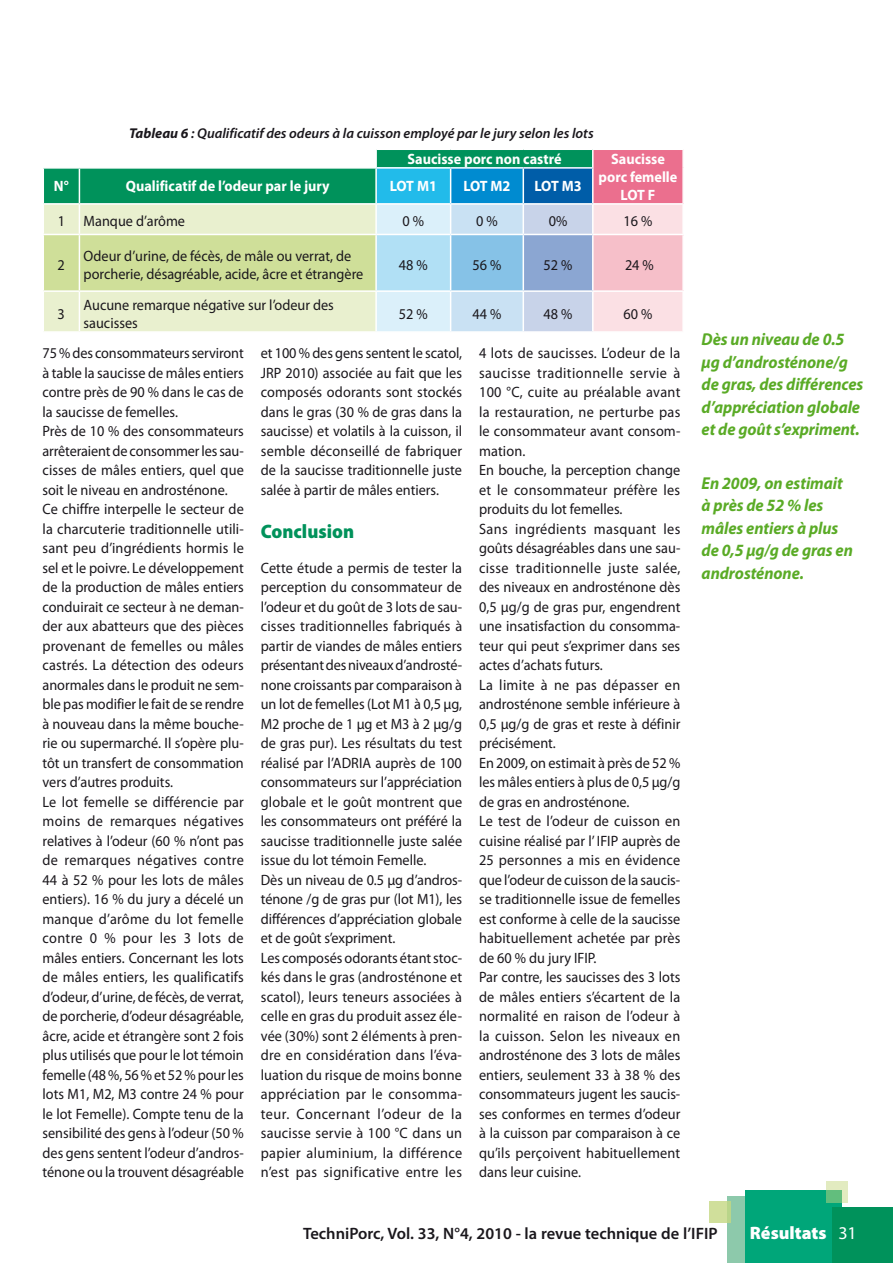
<style>
.page{position:relative;width:893px;height:1263px;background:#fff}
.page>*{position:absolute;margin:0;border:0;box-sizing:border-box;transform-origin:0 0}
.t1{font:900 19.5px "Myriad Pro";color:#00925b;scale:.95 1}
.t2{font:900 18px "Myriad Pro";color:#fff}
.t3{font:italic 700 17.25px/22.5px "Myriad Pro";letter-spacing:-.005em;color:#5aab26;scale:.95 1}
.t4{font:600 16.5px "Myriad Pro";color:#1a171c}
.t5{font:15px/19.5px "Myriad Pro";color:#1a171c;scale:.95 1}
.t6{font:700 15px/18px "Myriad Pro";color:#fff;text-align:center;scale:.95 1}
.t7{font:italic 600 14.25px "Myriad Pro";color:#1a171c}
.s1{font-weight:700}
.s2{font-weight:400}
</style>
<div class="page">
<div style="left:727px;top:1196px;width:32px;height:67px;background:#8dc9ab"></div>
<div style="left:745px;top:1191px;width:96px;height:72px;background:#00a679"></div>
<div style="left:833px;top:1208px;width:60px;height:55px;background:#00925b"></div>
<svg style="left:826px;top:1182px;width:21px;height:21px"></svg>
<svg style="left:710px;top:1201px;width:21px;height:21px"></svg>
<svg style="left:43px;top:149px;width:641px;height:183px;background:#b1cec1"></svg>
<hr style="left:592px;top:169px;width:2px;height:34px;background:#fff">
<hr style="left:682px;top:168px;width:2px;height:35px;background:#fff">
<hr style="left:593px;top:203px;width:91px;height:2px;background:#fff">
<p class="t7" style="left:129px;top:124px;width:466px"><span class="s1">Tableau 6</span> : Qualificatif des odeurs à la cuisson employé par le jury selon les lots</p>
<p class="t6" style="left:407px;top:149px;width:164px">Saucisse porc non castré</p>
<p class="t6" style="left:599px;top:149px;width:84px">Saucisse porc femelle<br>LOT F</p>
<p class="t6" style="left:54px;top:176px;width:17px">N°</p>
<p class="t6" style="left:126px;top:176px;width:216px">Qualificatif de l’odeur par le jury</p>
<p class="t6" style="left:390px;top:176px;width:51px">LOT M1</p>
<p class="t6" style="left:463px;top:176px;width:51px">LOT M2</p>
<p class="t6" style="left:534px;top:176px;width:51px">LOT M3</p>
<p class="t5" style="left:58px;top:211px;width:136px">1 Manque d’arôme</p>
<p class="t5" style="left:403px;top:211px;width:24px">0 %</p>
<p class="t5" style="left:476px;top:211px;width:24px">0 %</p>
<p class="t5" style="left:549px;top:211px;width:21px">0%</p>
<p class="t5" style="left:623px;top:211px;width:32px">16 %</p>
<p class="t5" style="left:58px;top:255px;width:9px">2</p>
<p class="t5" style="left:84px;top:247px;width:296px;line-height:18px">Odeur d’urine, de fécès, de mâle ou verrat, de porcherie, désagréable, acide, âcre et étrangère</p>
<p class="t5" style="left:399px;top:255px;width:32px">48 %</p>
<p class="t5" style="left:472px;top:255px;width:32px">56 %</p>
<p class="t5" style="left:544px;top:255px;width:32px">52 %</p>
<p class="t5" style="left:625px;top:255px;width:32px">24 %</p>
<p class="t5" style="left:58px;top:304px;width:9px">3</p>
<p class="t5" style="left:84px;top:295px;width:265px;line-height:18px">Aucune remarque négative sur l’odeur des saucisses</p>
<p class="t5" style="left:399px;top:304px;width:32px">52 %</p>
<p class="t5" style="left:472px;top:304px;width:32px">44 %</p>
<p class="t5" style="left:544px;top:304px;width:32px">48 %</p>
<p class="t5" style="left:623px;top:304px;width:32px">60 %</p>
<p class="t5" style="left:43px;top:343px;width:213px">75 % des consommateurs serviront à table la saucisse de mâles entiers contre près de 90 % dans le cas de la saucisse de femelles.<br>Près de 10 % des consommateurs arrêteraient de consommer les sau&shy;cisses de mâles entiers, quel que soit le niveau en androsténone.<br>Ce chiffre interpelle le secteur de la charcuterie traditionnelle utili&shy;sant peu d’ingrédients hormis le sel et le poivre. Le développement de la production de mâles entiers conduirait ce secteur à ne deman&shy;der aux abatteurs que des pièces provenant de femelles ou mâles castrés. La détection des odeurs anormales dans le produit ne sem&shy;ble pas modifier le fait de se rendre à nouveau dans la même bouche&shy;rie ou supermarché. Il s’opère plu&shy;tôt un transfert de consommation vers d’autres produits.<br>Le lot femelle se différencie par moins de remarques négatives relatives à l’odeur (60 % n’ont pas de remarques négatives contre<br>44 à 52 % pour les lots de mâles entiers). 16 % du jury a décelé un manque d’arôme du lot femelle contre 0 % pour les 3 lots de mâles entiers. Concernant les lots de mâles entiers, les qualificatifs d’odeur, d’urine, de fécès, de verrat, de porcherie, d’odeur désagréable, âcre, acide et étrangère sont 2 fois plus utilisés que pour le lot témoin femelle (48%, 56% et 52% pour les lots M1, M2, M3 contre 24 % pour le lot Femelle). Compte tenu de la sensibilité des gens à l’odeur (50 % des gens sentent l’odeur d’andros&shy;ténone ou la trouvent désagréable</p>
<p class="t5" style="left:261px;top:343px;width:213px;text-align:justify">et 100 % des gens sentent le scatol, JRP 2010) associée au fait que les composés odorants sont stockés dans le gras (30 % de gras dans la saucisse) et volatils à la cuisson, il semble déconseillé de fabriquer de la saucisse traditionnelle juste salée à partir de mâles entiers.</p>
<h1 class="t1" style="left:261px;top:520px;width:100px">Conclusion</h1>
<p class="t5" style="left:261px;top:558px;width:214px">Cette étude a permis de tester la perception du consommateur de l’odeur et du goût de 3 lots de sau&shy;cisses traditionnelles fabriqués à partir de viandes de mâles entiers présentant des niveaux d’androsté&shy;none croissants par comparaison à un lot de femelles (Lot M1 à 0,5 µg,<br>M2 proche de 1 µg et M3 à 2 µg/g de gras pur). Les résultats du test réalisé par l’ADRIA auprès de 100 consommateurs sur l’appréciation globale et le goût montrent que les consommateurs ont préféré la saucisse traditionnelle juste salée issue du lot témoin Femelle.<br>Dès un niveau de 0.5 µg d’andros&shy;ténone /g de gras pur (lot M1), les différences d’appréciation globale et de goût s’expriment.<br>Les composés odorants étant stoc&shy;kés dans le gras (androsténone et scatol), leurs teneurs associées à celle en gras du produit assez éle&shy;vée (30%) sont 2 éléments à pren&shy;dre en considération dans l’éva&shy;luation du risque de moins bonne appréciation par le consomma&shy;teur. Concernant l’odeur de la saucisse servie à 100 °C dans un papier aluminium, la différence n’est pas significative entre les</p>
<p class="t5" style="left:479px;top:343px;width:213px">4 lots de saucisses. L’odeur de la saucisse traditionnelle servie à<br>100 °C, cuite au préalable avant la restauration, ne perturbe pas le consommateur avant consom&shy;mation.<br>En bouche, la perception change et le consommateur préfère les produits du lot femelles.<br>Sans ingrédients masquant les goûts désagréables dans une sau&shy;cisse traditionnelle juste salée, des niveaux en androsténone dès<br>0,5 µg/g de gras pur, engendrent une insatisfaction du consomma&shy;teur qui peut s’exprimer dans ses actes d’achats futurs.<br>La limite à ne pas dépasser en androsténone semble inférieure à<br>0,5 µg/g de gras et reste à définir précisément.<br>En 2009, on estimait à près de 52 % les mâles entiers à plus de 0,5 µg/g de gras en androsténone.<br>Le test de l’odeur de cuisson en cuisine réalisé par l’ IFIP auprès de<br>25 personnes a mis en évidence que l’odeur de cuisson de la saucis&shy;se traditionnelle issue de femelles est conforme à celle de la saucisse habituellement achetée par près de 60 % du jury IFIP.<br>Par contre, les saucisses des 3 lots de mâles entiers s’écartent de la normalité en raison de l’odeur à la cuisson. Selon les niveaux en androsténone des 3 lots de mâles entiers, seulement 33 à 38 % des consommateurs jugent les saucis&shy;ses conformes en termes d’odeur à la cuisson par comparaison à ce qu’ils perçoivent habituellement dans leur cuisine.</p>
<p class="t3" style="left:702px;top:328px;width:172px">Dès un niveau de 0.5 µg d’androsténone/g de gras, des différences d’appréciation globale et de goût s’expriment.</p>
<p class="t3" style="left:702px;top:471px;width:161px">En 2009, on estimait à près de 52 % les mâles entiers à plus de 0,5 µg/g de gras en androsténone.</p>
<p class="t4" style="left:303px;top:1223px;width:416px">TechniPorc, Vol. 33, N°4, 2010 - la revue technique de l’IFIP</p>
<p class="t2" style="left:750px;top:1222px;width:108px">Résultats <span class="s2">31</span></p>
</div>
